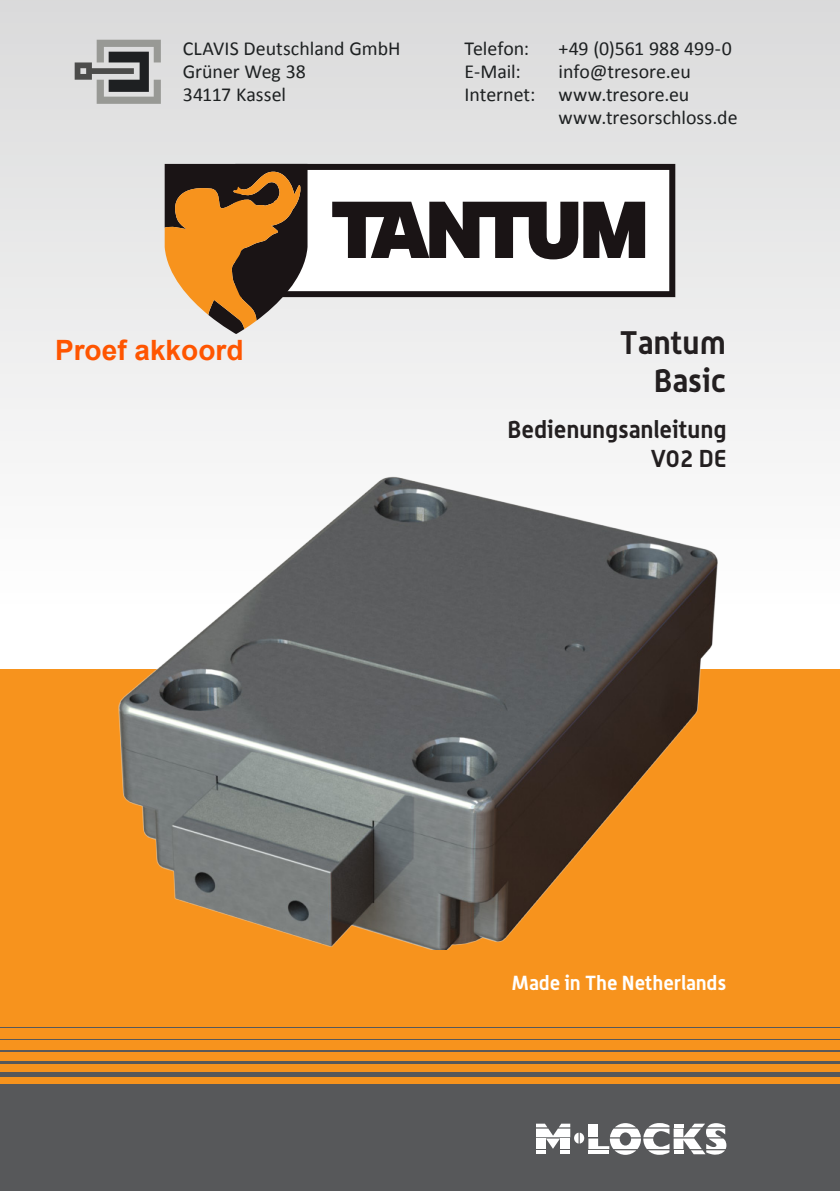
<style>
.page{position:relative;width:840px;height:1191px;background:#fff}
.page>*{position:absolute;margin:0;border:0;box-sizing:border-box;transform-origin:0 0}
.t1{font:700 32px "Alwyn OT";color:#231f20}
.t2{font:700 28px "Arial";color:#f50}
.t3{font:700 24px "Alwyn OT";color:#231f20}
.t4{font:700 20px "Alwyn OT";color:#fff}
.t5{font:19.8px/23.2px "Calibri";color:#1e2122}
</style>
<div class="page">
<div style="left:0;top:0;width:839px;height:673px;background:linear-gradient(to bottom,#dadadb,#fff)"></div>
<div style="left:0;top:669px;width:839px;height:522px;background:#f7931d"></div>
<svg style="left:307px;top:164px;width:368px;height:133px"></svg>
<svg style="left:332px;top:202px;width:312px;height:57px"></svg>
<svg style="left:164px;top:164px;width:143px;height:170px;background:#9a6f3f"></svg>
<hr style="left:0;top:1072px;width:839px;height:4px;background:#57585a">
<hr style="left:0;top:1061px;width:839px;height:2px;background:#57585a">
<hr style="left:0;top:1050px;width:839px;height:2px;background:#57585a">
<hr style="left:0;top:1039px;width:839px;height:1px;background:#57585a">
<hr style="left:0;top:1027px;width:839px;height:1px;background:#57585a">
<div style="left:0;top:1084px;width:839px;height:107px;background:#57585a"></div>
<svg style="left:536px;top:1123px;width:190px;height:31px"></svg>
<img style="left:96px;top:474px;width:640px;height:475px">
<svg style="left:75px;top:40px;width:86px;height:64px;background:#999a99"></svg>
<p class="t5" style="left:183px;top:36px;width:219px">CLAVIS Deutschland GmbH<br>Grüner Weg 38<br>34117 Kassel</p>
<p class="t5" style="left:464px;top:37px;width:66px">Telefon:</p>
<p class="t5" style="left:558px;top:37px;width:175px">+49 (0)561 988 499-0</p>
<p class="t5" style="left:464px;top:60px;width:58px">E-Mail:</p>
<p class="t5" style="left:558px;top:60px;width:134px">info@tresore.eu</p>
<p class="t5" style="left:464px;top:83px;width:226px">Internet: www.tresore.eu</p>
<p class="t5" style="left:558px;top:106px;width:180px">www.tresorschloss.de</p>
<h2 class="t2" style="left:55px;top:331px;width:190px">Proef akkoord</h2>
<p class="t1" style="left:619px;top:322px;width:108px">Tantum</p>
<p class="t1" style="left:653px;top:361px;width:74px">Basic</p>
<p class="t3" style="left:507px;top:415px;width:220px">Bedienungsanleitung</p>
<p class="t3" style="left:650px;top:443px;width:77px">V02 DE</p>
<p class="t4" style="left:511px;top:970px;width:216px">Made in The Netherlands</p>
</div>
